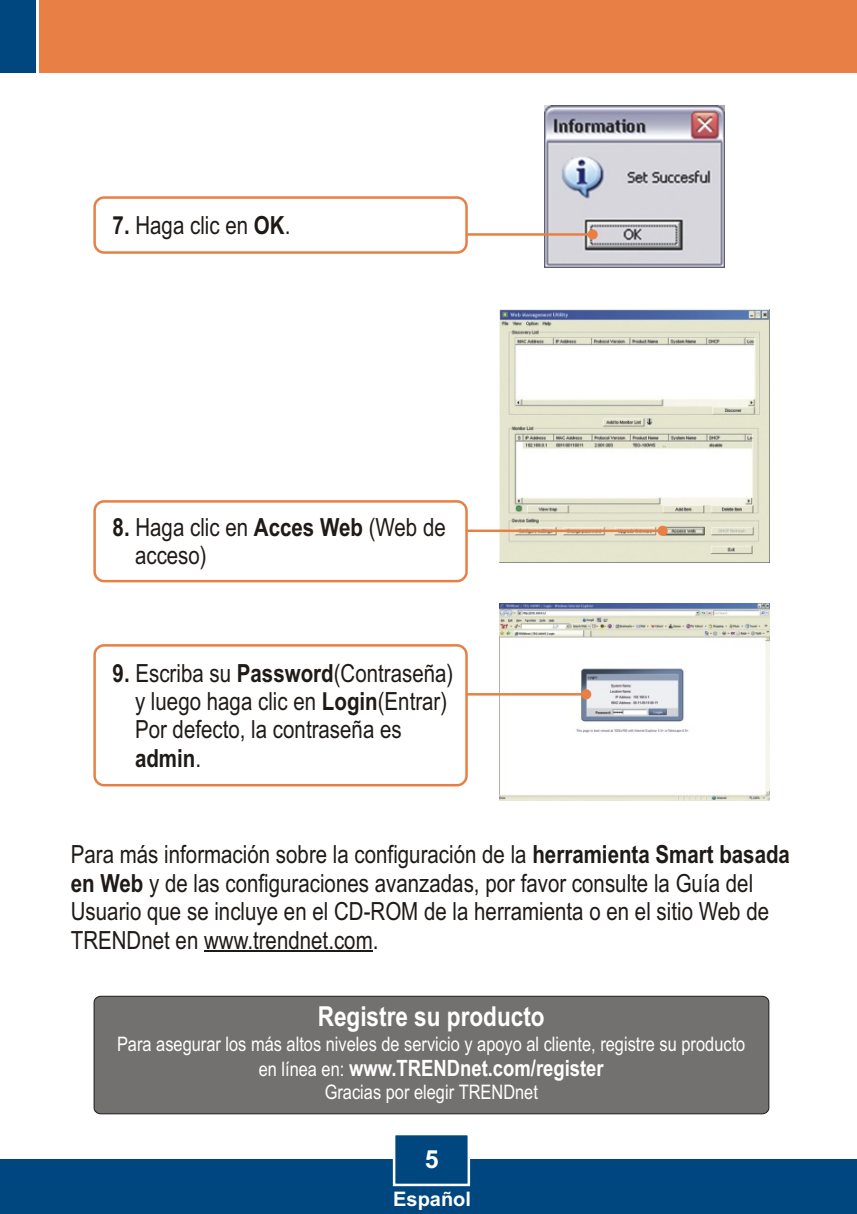
<style>
.page{position:relative;width:857px;height:1214px;background:#fff}
.page>*{position:absolute;margin:0;border:0;box-sizing:border-box;transform-origin:0 0}
.t1{font:700 27.5px "Arial Narrow";color:#fff}
.t2{font:25px/28.5px "Arial Narrow";color:#1f1a17}
.t3{font:700 25px "Arial";color:#fff}
.t4{font:700 22.5px "Arial Narrow";color:#fff}
.t5{font:20px "Arial Narrow";color:#fff}
.t6{font:700 20px "Arial";color:#fff}
.s1{font-weight:700}
.s2{font-weight:400;font-size:20px}
</style>
<div class="page">
<div style="left:0;top:1159px;width:857px;height:55px;background:#004780"></div>
<div style="left:39px;top:0;width:818px;height:72px;background:#e88045"></div>
<div style="left:0;top:0;width:36px;height:72px;background:#004780"></div>
<img style="left:499px;top:603px;width:270px;height:197px">
<img style="left:500px;top:309px;width:270px;height:253px">
<svg style="left:468px;top:526px;width:200px;height:10px;background:#ddc1a5"></svg>
<svg style="left:468px;top:689px;width:123px;height:10px"></svg>
<img style="left:544px;top:105px;width:180px;height:162px">
<svg style="left:468px;top:229px;width:130px;height:10px"></svg>
<hr style="left:204px;top:950px;width:169px;height:2px;background:#1f1a17">
<svg style="left:392px;top:1135px;width:79px;height:52px"></svg>
<div style="left:93px;top:196px;width:375px;height:58px;background:#fff;border:3px solid #e88045;border-radius:9px"></div>
<div style="left:93px;top:500px;width:375px;height:82px;background:#fff;border:3px solid #e88045;border-radius:9px"></div>
<div style="left:93px;top:644px;width:375px;height:142px;background:#fff;border:3px solid #e88045;border-radius:9px"></div>
<div style="left:94px;top:996px;width:675px;height:118px;background:#737070;border:1px solid #1f1a17;border-radius:6px"></div>
<p class="t2" style="left:113px;top:213px;width:179px"><span class="s1">7.</span> Haga clic en <span class="s1">OK</span>.</p>
<p class="t2" style="left:135px;top:515px;width:312px;text-indent:-22px"><span class="s1">8.</span> Haga clic en <span class="s1">Acces Web</span> (Web de acceso)</p>
<p class="t2" style="left:135px;top:661px;width:320px;text-indent:-22px"><span class="s1">9.</span> Escriba su <span class="s1">Password</span>(Contraseña) y luego haga clic en <span class="s1">Login</span>(Entrar)<br>Por defecto, la contraseña es <span class="s1">admin</span>.</p>
<p class="t2" style="left:71px;top:842px;width:721px">Para más información sobre la configuración de la <span class="s1">herramienta Smart basada en Web</span> y de las configuraciones avanzadas, por favor consulte la Guía del Usuario que se incluye en el CD-ROM de la herramienta o en el sitio Web de TRENDnet en www.trendnet.com.</p>
<p class="t1" style="left:318px;top:1006px;width:228px">Registre su producto</p>
<p class="t5" style="left:117px;top:1036px;width:630px">Para asegurar los más altos niveles de servicio y apoyo al cliente, registre su producto</p>
<p class="t4" style="left:259px;top:1059px;width:346px"><span class="s2">en línea en:</span> www.TRENDnet.com/register</p>
<p class="t5" style="left:325px;top:1084px;width:215px">Gracias por elegir TRENDnet</p>
<p class="t3" style="left:425px;top:1150px;width:15px">5</p>
<p class="t6" style="left:393px;top:1191px;width:79px">Español</p>
</div>
